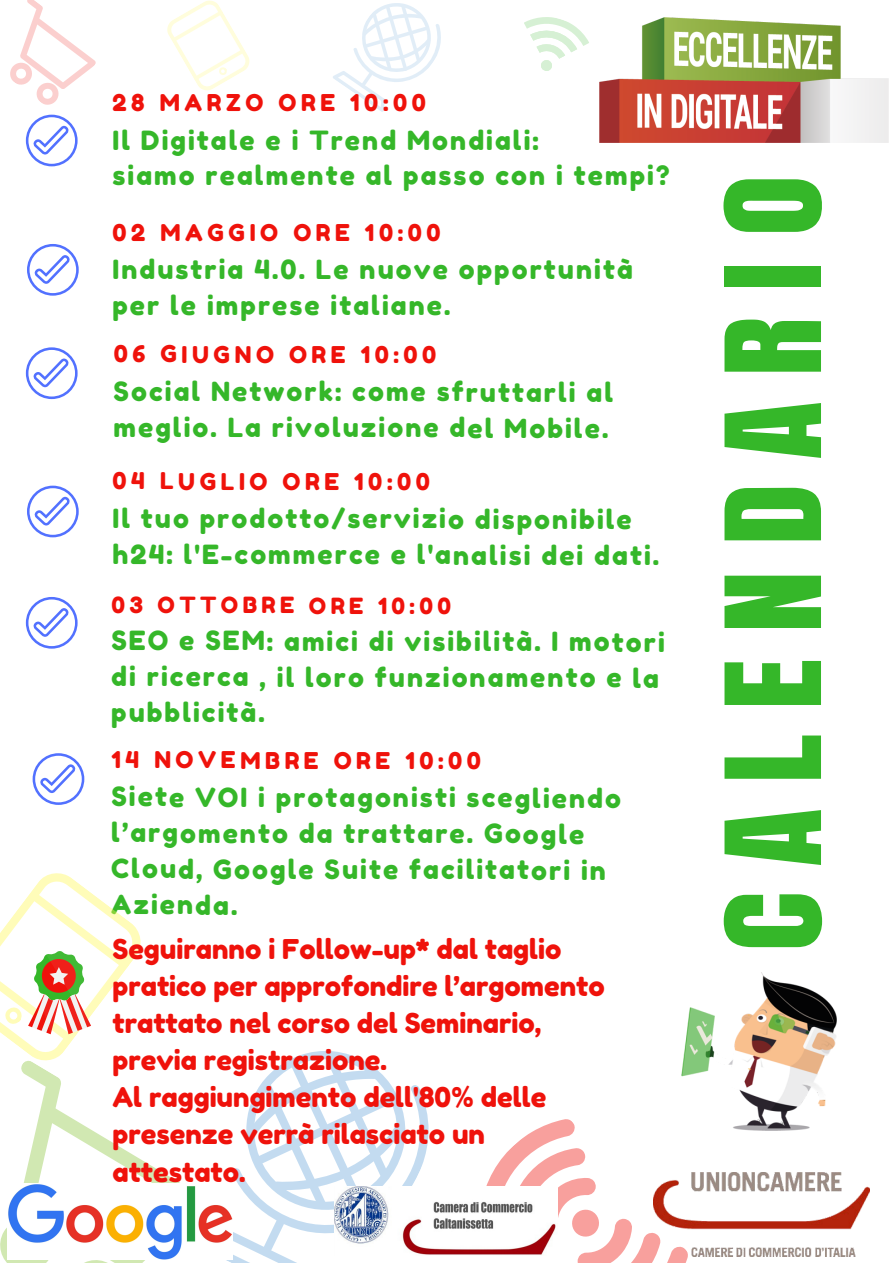
<style>
.page{position:relative;width:893px;height:1263px;background:#fff}
.page>*{position:absolute;margin:0;border:0;box-sizing:border-box;transform-origin:0 0}
.t1{font:124.05px "Anton";letter-spacing:.2em;color:#35b729}
.t2{font:27.3px/37px "Fredoka One";color:#ef120b}
.t3{font:26.4px/36px "Fredoka One";letter-spacing:.075em;color:#35b729}
.t4{font:23.1px "Fredoka One";letter-spacing:.195em;color:#ef120b}
.t5{font:22.35px "Fredoka One";letter-spacing:.195em;color:#ef120b}
</style>
<div class="page">
<svg style="left:333px;top:3px;width:108px;height:109px"></svg>
<svg style="left:167px;top:0;width:83px;height:91px"></svg>
<svg style="left:10px;top:0;width:86px;height:105px"></svg>
<img style="left:599px;top:17px;width:290px;height:126px">
<svg style="left:486px;top:1119px;width:202px;height:143px"></svg>
<svg style="left:26px;top:347px;width:52px;height:52px"></svg>
<svg style="left:27px;top:244px;width:52px;height:52px"></svg>
<svg style="left:26px;top:115px;width:52px;height:51px"></svg>
<svg style="left:27px;top:486px;width:52px;height:51px"></svg>
<svg style="left:26px;top:597px;width:52px;height:52px"></svg>
<svg style="left:33px;top:753px;width:51px;height:52px"></svg>
<svg style="left:524px;top:17px;width:65px;height:54px"></svg>
<svg style="left:0;top:873px;width:429px;height:389px"></svg>
<img style="left:653px;top:1172px;width:216px;height:85px">
<img style="left:681px;top:972px;width:156px;height:159px">
<img style="left:334px;top:1186px;width:224px;height:70px">
<p class="t4" style="left:112px;top:89px;width:315px">28 MARZO ORE 10:00</p>
<p class="t3" style="left:112px;top:122px;width:558px">Il Digitale e i Trend Mondiali:<br>siamo realmente al passo con i tempi?</p>
<p class="t4" style="left:112px;top:218px;width:329px">02 MAGGIO ORE 10:00</p>
<p class="t3" style="left:112px;top:251px;width:522px">Industria 4.0. Le nuove opportunità per le imprese italiane.</p>
<p class="t4" style="left:114px;top:340px;width:324px">06 GIUGNO ORE 10:00</p>
<p class="t3" style="left:113px;top:373px;width:501px">Social Network: come sfruttarli al meglio. La rivoluzione del Mobile.</p>
<p class="t4" style="left:112px;top:467px;width:319px">04 LUGLIO ORE 10:00</p>
<p class="t3" style="left:112px;top:501px;width:548px">Il tuo prodotto/servizio disponibile h24: l'E-commerce e l'analisi dei dati.</p>
<p class="t5" style="left:111px;top:592px;width:341px">03 OTTOBRE ORE 10:00</p>
<p class="t3" style="left:111px;top:623px;width:555px">SEO e SEM: amici di visibilità. I motori di ricerca , il loro funzionamento e la pubblicità.</p>
<p class="t4" style="left:111px;top:746px;width:371px">14 NOVEMBRE ORE 10:00</p>
<p class="t3" style="left:111px;top:779px;width:511px">Siete VOI i protagonisti scegliendo l’argomento da trattare. Google<br>Cloud, Google Suite facilitatori in<br>Azienda.</p>
<p class="t2" style="left:112px;top:930px;width:494px">Seguiranno i Follow-up* dal taglio pratico per approfondire l’argomento trattato nel corso del Seminario, previa registrazione.<br>Al raggiungimento dell'80% delle presenze verrà rilasciato un attestato.</p>
<h1 class="t1" style="left:679px;top:951px;width:777px;rotate:-90deg">CALENDARIO</h1>
</div>
